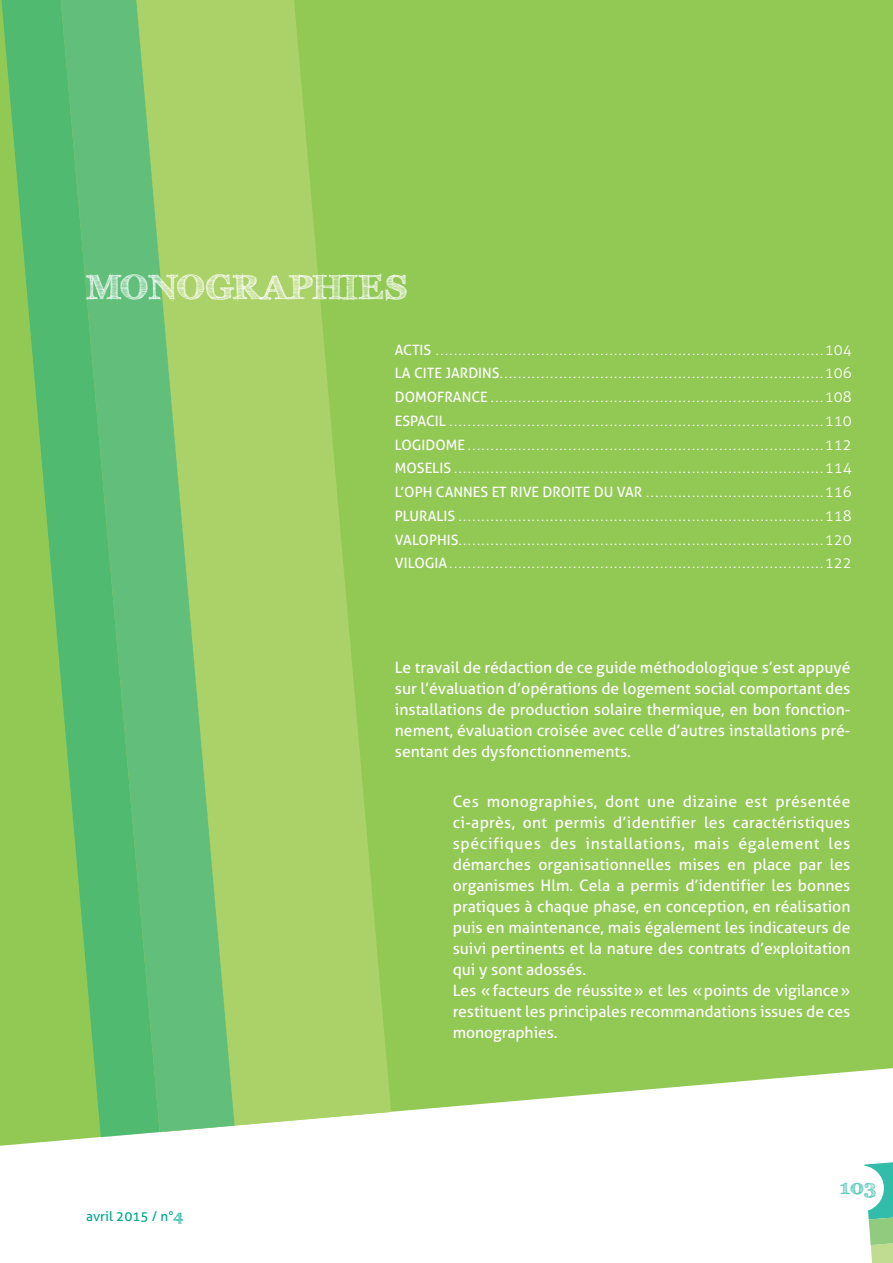
<style>
.page{position:relative;width:893px;height:1263px;background:#fff}
.page>*{position:absolute;margin:0;border:0;box-sizing:border-box;transform-origin:0 0}
.t1{font:700 34.5px "FFF Tusj";letter-spacing:.05em;color:#fff}
.t2{font:700 20.25px "FFF Tusj";color:#32bcaa}
.t3{font:15.75px/21px "Aller";color:#fff}
.t4{font:300 15px/23.7px "Aller";color:#fff;text-align:justify}
.t5{font:13.5px "Aller";color:#00a88e}
.s1{font-weight:400;font-size:14.25px}
.s2{font-family:"FFF Tusj";font-weight:700;font-size:15px}
</style>
<div class="page">
<svg style="left:864px;top:1162px;width:29px;height:101px"></svg>
<div style="left:0;top:0;width:893px;height:1146px;background:#92c955"></div>
<svg style="left:235px;top:0;width:156px;height:1132px;background:#a3cf64"></svg>
<svg style="left:0;top:0;width:160px;height:1137px;background:#7fc45d"></svg>
<svg style="left:59px;top:0;width:176px;height:1132px;background:#74c371"></svg>
<h1 class="t1" style="left:87px;top:271px;width:321px">MONOGRAPHIES</h1>
<p class="t4" style="left:395px;top:339px;width:458px"><span class="s1">ACTIS</span> .....................................................................................104<br><span class="s1">LA CITE JARDINS</span>.......................................................................106<br><span class="s1">DOMOFRANCE</span>.........................................................................108<br><span class="s1">ESPACIL</span> ..................................................................................110<br><span class="s1">LOGIDOME</span>..............................................................................112<br><span class="s1">MOSELIS</span> .................................................................................114<br><span class="s1">L’OPH CANNES ET RIVE DROITE DU VAR</span> .......................................116<br><span class="s1">PLURALIS</span> ................................................................................118<br><span class="s1">VALOPHIS</span>................................................................................120<br><span class="s1">VILOGIA</span>..................................................................................122</p>
<p class="t3" style="left:395px;top:659px;width:457px;text-align:justify">Le travail de rédaction de ce guide méthodologique s’est appuyé sur l’évaluation d’opérations de logement social comportant des installations de production solaire thermique, en bon fonction&shy;nement, évaluation croisée avec celle d’autres installations pré&shy;sentant des dysfonctionnements.</p>
<p class="t3" style="left:453px;top:793px;width:399px">Ces monographies, dont une dizaine est présentée ci-après, ont permis d’identifier les caractéristiques spécifiques des installations, mais également les démarches organisationnelles mises en place par les organismes Hlm. Cela a permis d’identifier les bonnes pratiques à chaque phase, en conception, en réalisation puis en maintenance, mais également les indicateurs de suivi pertinents et la nature des contrats d’exploitation qui y sont adossés.<br>Les «facteurs de réussite» et les «points de vigilance» restituent les principales recommandations issues de ces monographies.</p>
<p class="t5" style="left:86px;top:1211px;width:99px">avril 2015 / n°<span class="s2">4</span></p>
<h2 class="t2" style="left:840px;top:1178px;width:38px">103</h2>
</div>
